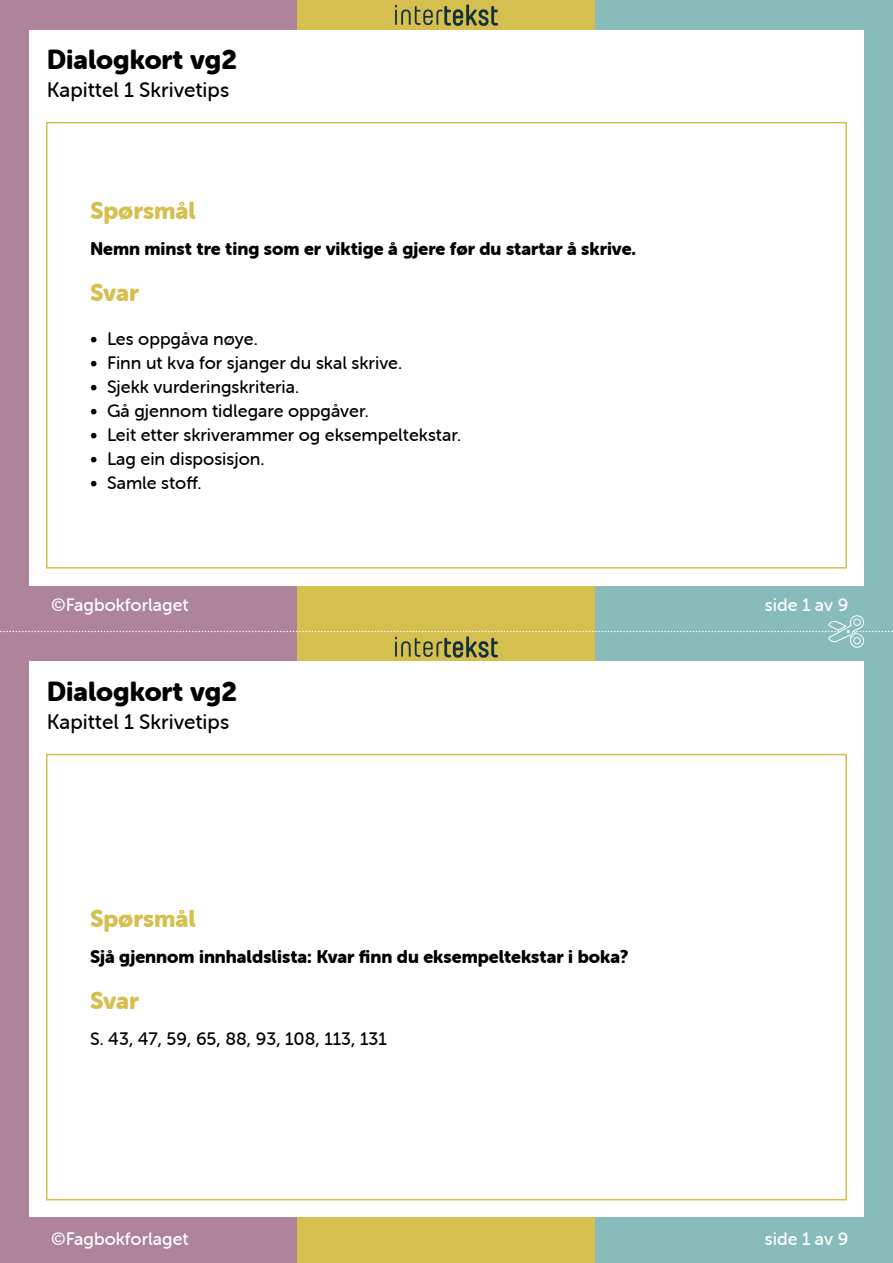
<style>
.page{position:relative;width:893px;height:1263px;background:#fff}
.page>*{position:absolute;margin:0;border:0;box-sizing:border-box;transform-origin:0 0}
.t1{font:27px "Museo Sans Rounded 900";color:#000}
.Card_Heading{font:24px "Museo Sans Rounded 900";color:#d5bf4f}
.t2{font:21px "Museo Sans Rounded 500";color:#000}
.Svar{font:18px "Museo Sans Rounded 500";color:#000}
.Sporsmal{font:18px "Museo Sans Rounded 900";color:#000}
.t3{font:18px "Museo Sans Rounded 500";color:#fff}
</style>
<div class="page">
<div style="left:0;top:0;width:298px;height:632px;background:#ae849a"></div>
<div style="left:0;top:632px;width:298px;height:631px;background:#ae849a"></div>
<div style="left:298px;top:0;width:297px;height:632px;background:#d5bf4f"></div>
<div style="left:298px;top:632px;width:297px;height:631px;background:#d5bf4f"></div>
<div style="left:595px;top:0;width:298px;height:632px;background:#88bcba"></div>
<div style="left:595px;top:632px;width:298px;height:631px;background:#88bcba"></div>
<svg style="left:395px;top:4px;width:103px;height:22px"></svg>
<svg style="left:0;top:615px;width:893px;height:43px"></svg>
<div style="left:29px;top:30px;width:835px;height:555px;background:#fff"></div>
<div style="left:29px;top:662px;width:835px;height:555px;background:#fff"></div>
<div style="left:46px;top:122px;width:801px;height:447px;border:2px solid #d5bf4f"></div>
<div style="left:46px;top:754px;width:801px;height:446px;border:2px solid #d5bf4f"></div>
<h1 class="t1" style="left:47px;top:44px;width:192px">Dialogkort vg2</h1>
<p class="t2" style="left:47px;top:78px;width:184px">Kapittel 1 Skrivetips</p>
<p class="Card_Heading" style="left:90px;top:197px;width:107px">Spørsmål</p>
<p class="Sporsmal" style="left:90px;top:239px;width:548px">Nemn minst tre ting som er viktige å gjere før du startar å skrive.</p>
<p class="Card_Heading" style="left:90px;top:279px;width:50px">Svar</p>
<p class="Svar" style="left:90px;top:329px;width:169px">• Les oppgåva nøye.</p>
<p class="Svar" style="left:90px;top:353px;width:314px">• Finn ut kva for sjanger du skal skrive.</p>
<p class="Svar" style="left:90px;top:377px;width:211px">• Sjekk vurderingskriteria.</p>
<p class="Svar" style="left:90px;top:401px;width:280px">• Gå gjennom tidlegare oppgåver.</p>
<p class="Svar" style="left:90px;top:425px;width:373px">• Leit etter skriverammer og eksempeltekstar.</p>
<p class="Svar" style="left:90px;top:449px;width:176px">• Lag ein disposisjon.</p>
<p class="Svar" style="left:90px;top:473px;width:113px">• Samle stoff.</p>
<p class="t3" style="left:51px;top:595px;width:139px">©Fagbokforlaget</p>
<p class="t3" style="left:765px;top:595px;width:85px">side 1 av 9</p>
<h1 class="t1" style="left:47px;top:676px;width:192px">Dialogkort vg2</h1>
<p class="t2" style="left:47px;top:710px;width:184px">Kapittel 1 Skrivetips</p>
<p class="Card_Heading" style="left:90px;top:905px;width:107px">Spørsmål</p>
<p class="Sporsmal" style="left:90px;top:947px;width:540px">Sjå gjennom innhaldslista: Kvar finn du eksempeltekstar i boka?</p>
<p class="Card_Heading" style="left:90px;top:987px;width:50px">Svar</p>
<p class="Svar" style="left:90px;top:1029px;width:298px">S. 43, 47, 59, 65, 88, 93, 108, 113, 131</p>
<p class="t3" style="left:51px;top:1228px;width:139px">©Fagbokforlaget</p>
<p class="t3" style="left:765px;top:1228px;width:85px">side 1 av 9</p>
</div>
